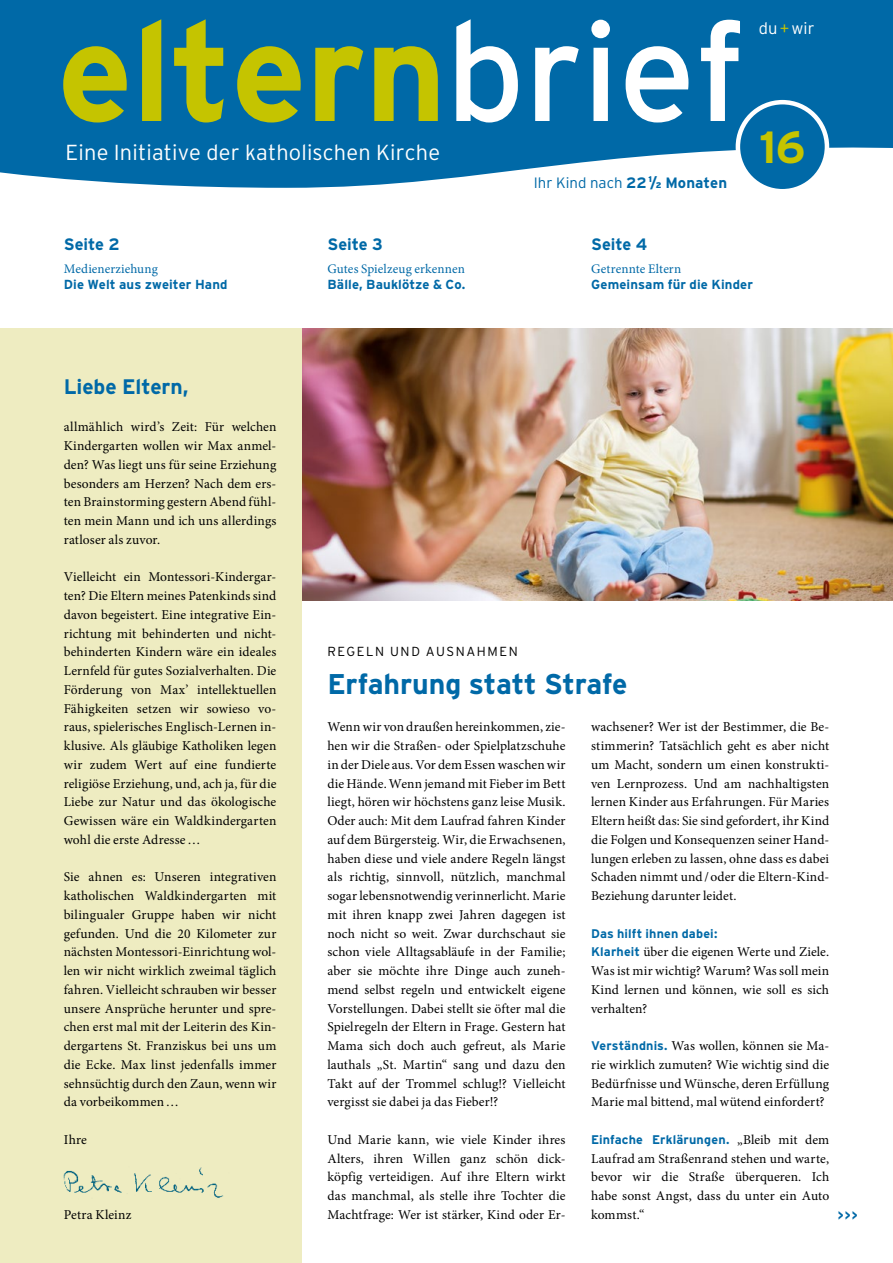
<style>
.page{position:relative;width:893px;height:1263px;background:#fff}
.page>*{position:absolute;margin:0;border:0;box-sizing:border-box;transform-origin:0 0}
.t1{font:700 139.5px "Interstate";letter-spacing:-.005em;color:#c5c400}
.t2{font:700 45px "Interstate";color:#c5c400}
.Headline__2015{font:700 28.5px "Interstate";letter-spacing:-.01em;color:#0069a7}
.t3{font:300 21.75px "Interstate";letter-spacing:.01em;color:#fff}
.t4{font:700 21px "Interstate";letter-spacing:-.005em;color:#0069a7}
.t5{font:700 16.5px "Interstate";letter-spacing:-.005em;color:#0069a7}
.t6{font:300 16.5px "Interstate";color:#fff}
.t7{font:300 15px "Interstate";letter-spacing:.005em;color:#0069a7}
.Lauftext__2015{font:13.5px/18.8px "Minion Pro";letter-spacing:.005em;color:#000;text-align:justify}
.Lauftext___Aufzählun{font:700 13.5px "Interstate";color:#0069a7}
.t8{font:700 13.2px/16.5px "Interstate";letter-spacing:.01em;color:#0069a7}
.t9{font:13.2px/16.5px "Minion Pro";letter-spacing:.005em;color:#0069a7}
.Dachzeile__2015{font:300 13.2px "Interstate";letter-spacing:.115em;color:#000}
.Lauftext__2015-2{font:700 12.6px "Interstate";letter-spacing:.01em;color:#0069a7}
.s1{font-weight:400;color:#fff}
.s2{color:#c5c400}
.s3{font-family:"Minion Pro";font-weight:400}
.s4{font-family:"Interstate";font-weight:700}
.s5{font-weight:700}
.s6{font-weight:900;font-size:8.25px}
.s7{font-family:"Interstate";font-weight:700;font-size:12.6px;color:#0069a7}
.s8{font-family:"Minion Pro";font-weight:400;font-size:13.5px;color:#000}
</style>
<div class="page">
<img style="left:302px;top:328px;width:591px;height:272px">
<div style="left:0;top:328px;width:302px;height:935px;background:#eeecc1"></div>
<img style="left:63px;top:1167px;width:161px;height:31px">
<svg style="left:0;top:0;width:893px;height:188px;background:#1474ad"></svg>
<div style="left:738px;top:102px;width:89px;height:89px;background:#0069a7;border-radius:50%"></div>
<div style="left:736px;top:100px;width:93px;height:93px;border:4px solid #fff;border-radius:50%"></div>
<p class="t1" style="left:58px;top:-6px;width:689px">eltern<span class="s1">brief</span></p>
<p class="t6" style="left:759px;top:19px;width:57px">du <span class="s2">+</span> wir</p>
<p class="t3" style="left:66px;top:140px;width:376px">Eine Initiative der katholischen Kirche</p>
<p class="t2" style="left:759px;top:122px;width:48px">16</p>
<p class="t5" style="left:64px;top:235px;width:57px">Seite 2</p>
<p class="t8" style="left:64px;top:260px;width:165px"><span class="s3">Medienerziehung<br></span>Die Welt aus zweiter Hand</p>
<p class="t5" style="left:327px;top:235px;width:57px">Seite 3</p>
<p class="t9" style="left:327px;top:260px;width:140px">Gutes Spielzeug erkennen<br><span class="s4">Bälle, Bauklötze &amp; Co.</span></p>
<p class="t7" style="left:534px;top:174px;width:195px">Ihr Kind nach <span class="s5">22</span> <sup>1</sup><span class="s5">/</span><span class="s6">2</span> <span class="s5">Monaten</span></p>
<p class="t5" style="left:591px;top:235px;width:58px">Seite 4</p>
<p class="t8" style="left:591px;top:260px;width:164px"><span class="s3">Getrennte Eltern<br></span>Gemeinsam für die Kinder</p>
<p class="t4" style="left:64px;top:375px;width:126px">Liebe Eltern,</p>
<p class="Lauftext__2015" style="left:64px;top:418px;width:214px">allmählich wird’s Zeit: Für welchen Kindergarten wollen wir Max anmel&shy;den? Was liegt uns für seine Erziehung besonders am Herzen? Nach dem ers&shy;ten Brainstorming gestern Abend fühl&shy;ten mein Mann und ich uns allerdings ratloser als zuvor.</p>
<p class="Lauftext__2015" style="left:64px;top:568px;width:214px">Vielleicht ein Montessori-Kindergar&shy;ten? Die Eltern meines Patenkinds sind davon begeistert. Eine integrative Ein&shy;richtung mit behinderten und nicht&shy;behinderten Kindern wäre ein ideales Lernfeld für gutes Sozialverhalten. Die Förderung von Max’ intellektuellen Fähigkeiten setzen wir sowieso vo&shy;raus, spielerisches Englisch-Lernen in&shy;klusive. Als gläubige Katholiken legen wir zudem Wert auf eine fundierte religiöse Erziehung, und, ach ja, für die Liebe zur Natur und das ökologische Gewissen wäre ein Waldkindergarten wohl die erste Adresse…</p>
<p class="Lauftext__2015" style="left:64px;top:868px;width:214px">Sie ahnen es: Unseren integrativen katholischen Waldkindergarten mit bilingualer Gruppe haben wir nicht gefunden. Und die 20 Kilometer zur nächsten Montessori-Einrichtung wol&shy;len wir nicht wirklich zweimal täglich fahren. Vielleicht schrauben wir besser unsere Ansprüche herunter und spre&shy;chen erst mal mit der Leiterin des Kin&shy;dergartens St. Franziskus bei uns um die Ecke. Max linst jedenfalls immer sehnsüchtig durch den Zaun, wenn wir da vorbeikommen…</p>
<p class="Lauftext__2015" style="left:64px;top:1130px;width:25px">Ihre</p>
<p class="Lauftext__2015" style="left:64px;top:1205px;width:69px">Petra Kleinz</p>
<p class="Dachzeile__2015" style="left:327px;top:644px;width:192px">REGELN UND AUSNAHMEN</p>
<p class="Headline__2015" style="left:327px;top:668px;width:302px">Erfahrung statt Strafe</p>
<p class="Lauftext__2015" style="left:327px;top:718px;width:240px">Wenn wir von draußen hereinkommen, zie&shy;hen wir die Straßen- oder Spielplatzschuhe in der Diele aus. Vor dem Essen waschen wir die Hände. Wenn jemand mit Fieber im Bett liegt, hören wir höchstens ganz leise Musik.<br>Oder auch: Mit dem Laufrad fahren Kinder auf dem Bürgersteig. Wir, die Erwachsenen, haben diese und viele andere Regeln längst als richtig, sinnvoll, nützlich, manchmal sogar lebensnotwendig verinnerlicht. Marie mit ihren knapp zwei Jahren dagegen ist noch nicht so weit. Zwar durchschaut sie schon viele Alltagsabläufe in der Familie; aber sie möchte ihre Dinge auch zuneh&shy;mend selbst regeln und entwickelt eigene Vorstellungen. Dabei stellt sie öfter mal die Spielregeln der Eltern in Frage. Gestern hat Mama sich doch auch gefreut, als Marie lauthals „St. Martin“ sang und dazu den Takt auf der Trommel schlug!? Vielleicht vergisst sie dabei ja das Fieber!?</p>
<p class="Lauftext__2015" style="left:327px;top:1130px;width:240px">Und Marie kann, wie viele Kinder ihres Alters, ihren Willen ganz schön dick&shy;köpfig verteidigen. Auf ihre Eltern wirkt das manchmal, als stelle ihre Tochter die Machtfrage: Wer ist stärker, Kind oder Er-</p>
<p class="Lauftext__2015" style="left:591px;top:718px;width:240px">wachsener? Wer ist der Bestimmer, die Be&shy;stimmerin? Tatsächlich geht es aber nicht um Macht, sondern um einen konstrukti&shy;ven Lernprozess. Und am nachhaltigsten lernen Kinder aus Erfahrungen. Für Maries Eltern heißt das: Sie sind gefordert, ihr Kind die Folgen und Konsequenzen seiner Hand&shy;lungen erleben zu lassen, ohne dass es dabei Schaden nimmt und/oder die Eltern-Kind-Beziehung darunter leidet.</p>
<p class="Lauftext__2015-2" style="left:591px;top:926px;width:128px">Das hilft ihnen dabei:</p>
<p class="Lauftext__2015" style="left:591px;top:943px;width:240px"><span class="s7">Klarheit</span> über die eigenen Werte und Ziele.<br>Was ist mir wichtig? Warum? Was soll mein Kind lernen und können, wie soll es sich verhalten?</p>
<p class="Lauftext__2015" style="left:591px;top:1036px;width:240px"><span class="s7">Verständnis.</span> Was wollen, können sie Ma&shy;rie wirklich zumuten? Wie wichtig sind die Bedürfnisse und Wünsche, deren Erfüllung Marie mal bittend, mal wütend einfordert?</p>
<p class="Lauftext__2015-2" style="left:591px;top:1132px;width:240px">Einfache Erklärungen. <span class="s8">„Bleib mit dem</span></p>
<p class="Lauftext__2015" style="left:591px;top:1149px;width:240px">Laufrad am Straßenrand stehen und warte, bevor wir die Straße überqueren. Ich habe sonst Angst, dass du unter ein Auto kommst.“</p>
<p class="Lauftext___Aufzählun" style="left:838px;top:1207px;width:22px">&gt;&gt;&gt;</p>
</div>
